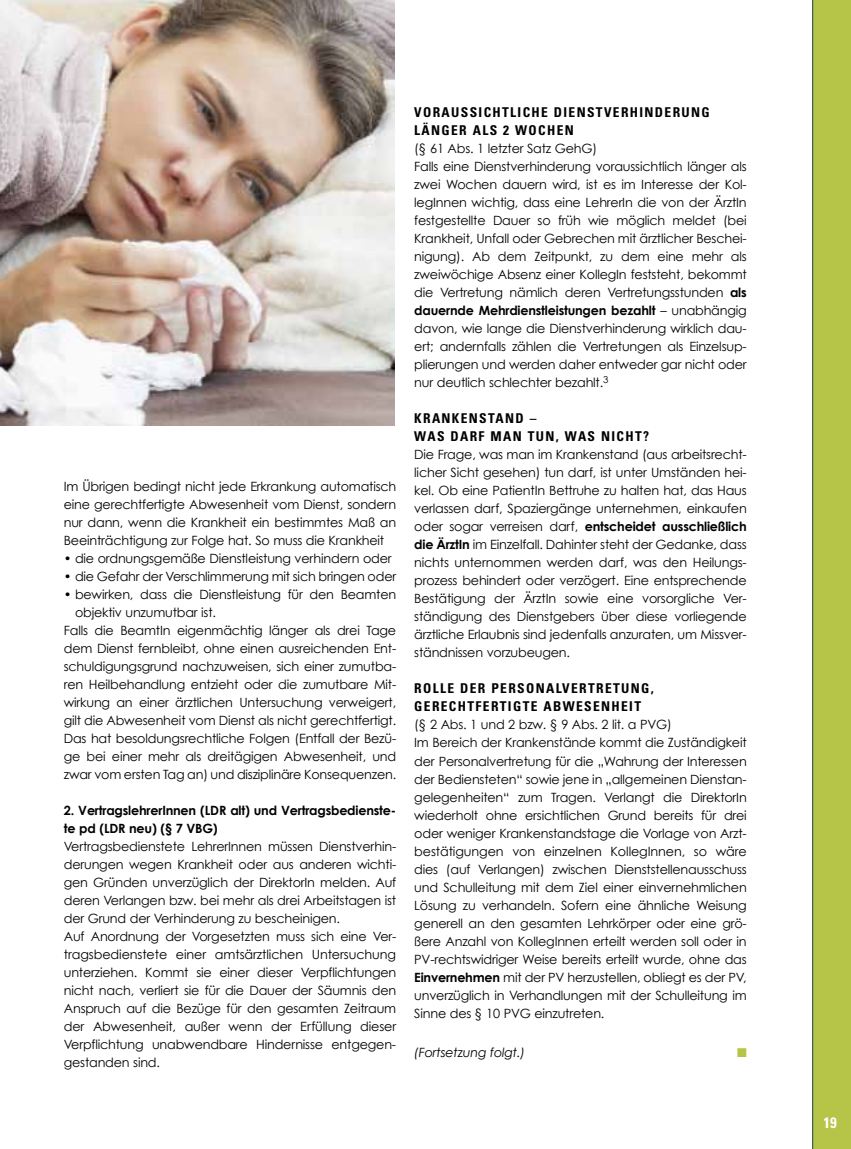
<style>
.page{position:relative;width:851px;height:1149px;background:#fff}
.page>*{position:absolute;margin:0;border:0;box-sizing:border-box;transform-origin:0 0}
.t1{font:700 condensed 15px "Univers";color:#fff}
.t2{font:700 condensed 13.5px/18px "Univers";letter-spacing:.1em;color:#000}
.t3{font:12.75px/18px "Century Gothic";letter-spacing:-.015em;color:#000}
.t4{font:700 12.75px/18px "Century Gothic";letter-spacing:-.015em;color:#000}
.t5{font:italic 12.75px "Century Gothic";letter-spacing:-.015em;color:#000}
.t6{font:12.75px "Zapf Dingbats ITC";color:#b6c548}
.s1{font-weight:700}
</style>
<div class="page">
<div style="left:812px;top:0;width:38px;height:1148px;background:#b6c548"></div>
<img style="left:0;top:0;width:394px;height:425px">
<p class="t3" style="left:64px;top:477px;width:334px;text-align:justify">Im Übrigen bedingt nicht jede Erkrankung automatisch eine gerechtfertigte Abwesenheit vom Dienst, sondern nur dann, wenn die Krankheit ein bestimmtes Maß an Beeinträchtigung zur Folge hat. So muss die Krankheit</p>
<p class="t3" style="left:64px;top:549px;width:329px">• die ordnungsgemäße Dienstleistung verhindern oder</p>
<p class="t3" style="left:64px;top:567px;width:334px">• die Gefahr der Verschlimmerung mit sich bringen oder</p>
<p class="t3" style="left:64px;top:585px;width:334px">• bewirken, dass die Dienstleistung für den Beamten</p>
<p class="t3" style="left:75px;top:603px;width:142px">objektiv unzumutbar ist.</p>
<p class="t3" style="left:64px;top:621px;width:334px">Falls die BeamtIn eigenmächtig länger als drei Tage</p>
<p class="t3" style="left:64px;top:639px;width:334px">dem Dienst fernbleibt, ohne einen ausreichenden Ent-</p>
<p class="t3" style="left:64px;top:657px;width:334px">schuldigungsgrund nachzuweisen, sich einer zumutba-</p>
<p class="t3" style="left:64px;top:675px;width:334px">ren Heilbehandlung entzieht oder die zumutbare Mit-</p>
<p class="t3" style="left:64px;top:693px;width:334px">wirkung an einer ärztlichen Untersuchung verweigert,</p>
<p class="t3" style="left:64px;top:711px;width:334px">gilt die Abwesenheit vom Dienst als nicht gerechtfertigt.</p>
<p class="t3" style="left:64px;top:729px;width:334px">Das hat besoldungsrechtliche Folgen (Entfall der Bezü-</p>
<p class="t3" style="left:64px;top:747px;width:334px">ge bei einer mehr als dreitägigen Abwesenheit, und</p>
<p class="t3" style="left:64px;top:765px;width:334px">zwar vom ersten Tag an) und disziplinäre Konsequenzen.</p>
<p class="t4" style="left:64px;top:800px;width:334px">2. VertragslehrerInnen (LDR alt) und Vertragsbedienste&shy;te pd (LDR neu) (§ 7 VBG)</p>
<p class="t3" style="left:64px;top:837px;width:334px">Vertragsbedienstete LehrerInnen müssen Dienstverhin&shy;derungen wegen Krankheit oder aus anderen wichti&shy;gen Gründen unverzüglich der DirektorIn melden. Auf deren Verlangen bzw. bei mehr als drei Arbeitstagen ist der Grund der Verhinderung zu bescheinigen.<br>Auf Anordnung der Vorgesetzten muss sich eine Ver&shy;tragsbedienstete einer amtsärztlichen Untersuchung unterziehen. Kommt sie einer dieser Verpflichtungen nicht nach, verliert sie für die Dauer der Säumnis den Anspruch auf die Bezüge für den gesamten Zeitraum der Abwesenheit, außer wenn der Erfüllung dieser Verpflichtung unabwendbare Hindernisse entgegen&shy;gestanden sind.</p>
<p class="t2" style="left:414px;top:103px;width:297px">VORAUSSICHTLICHE DIENSTVERHINDERUNG<br>LÄNGER ALS 2 WOCHEN</p>
<p class="t3" style="left:414px;top:139px;width:334px">(§ 61 Abs. 1 letzter Satz GehG)<br>Falls eine Dienstverhinderung voraussichtlich länger als zwei Wochen dauern wird, ist es im Interesse der Kol&shy;legInnen wichtig, dass eine LehrerIn die von der ÄrztIn festgestellte Dauer so früh wie möglich meldet (bei Krankheit, Unfall oder Gebrechen mit ärztlicher Beschei&shy;nigung). Ab dem Zeitpunkt, zu dem eine mehr als zweiwöchige Absenz einer KollegIn feststeht, bekommt die Vertretung nämlich deren Vertretungsstunden <span class="s1">als dauernde Mehrdienstleistungen bezahlt</span> – unabhängig davon, wie lange die Dienstverhinderung wirklich dau&shy;ert; andernfalls zählen die Vertretungen als Einzelsup&shy;plierungen und werden daher entweder gar nicht oder nur deutlich schlechter bezahlt.<sup>3</sup></p>
<p class="t2" style="left:414px;top:409px;width:236px">KRANKENSTAND –<br>WAS DARF MAN TUN, WAS NICHT?</p>
<p class="t3" style="left:414px;top:445px;width:334px;text-align:justify">Die Frage, was man im Krankenstand (aus arbeitsrecht&shy;licher Sicht gesehen) tun darf, ist unter Umständen hei&shy;kel. Ob eine PatientIn Bettruhe zu halten hat, das Haus verlassen darf, Spaziergänge unternehmen, einkaufen oder sogar verreisen darf, <span class="s1">entscheidet ausschließlich die ÄrztIn</span> im Einzelfall. Dahinter steht der Gedanke, dass nichts unternommen werden darf, was den Heilungs&shy;prozess behindert oder verzögert. Eine entsprechende Bestätigung der ÄrztIn sowie eine vorsorgliche Ver&shy;ständigung des Dienstgebers über diese vorliegende ärztliche Erlaubnis sind jedenfalls anzuraten, um Missver&shy;ständnissen vorzubeugen.</p>
<p class="t2" style="left:414px;top:679px;width:241px">ROLLE DER PERSONALVERTRETUNG,<br>GERECHTFERTIGTE ABWESENHEIT</p>
<p class="t3" style="left:414px;top:715px;width:334px">(§ 2 Abs. 1 und 2 bzw. § 9 Abs. 2 lit. a PVG)<br>Im Bereich der Krankenstände kommt die Zuständigkeit der Personalvertretung für die „Wahrung der Interessen der Bediensteten“ sowie jene in „allgemeinen Dienstan&shy;gelegenheiten“ zum Tragen. Verlangt die DirektorIn wiederholt ohne ersichtlichen Grund bereits für drei oder weniger Krankenstandstage die Vorlage von Arzt&shy;bestätigungen von einzelnen KollegInnen, so wäre dies (auf Verlangen) zwischen Dienststellenausschuss und Schulleitung mit dem Ziel einer einvernehmlichen Lösung zu verhandeln. Sofern eine ähnliche Weisung generell an den gesamten Lehrkörper oder eine grö&shy;ßere Anzahl von KollegInnen erteilt werden soll oder in PV-rechtswidriger Weise bereits erteilt wurde, ohne das <span class="s1">Einvernehmen</span> mit der PV herzustellen, obliegt es der PV, unverzüglich in Verhandlungen mit der Schulleitung im Sinne des § 10 PVG einzutreten.</p>
<p class="t5" style="left:414px;top:1044px;width:112px">(Fortsetzung folgt.)</p>
<p class="t6" style="left:737px;top:1046px;width:11px">■</p>
<p class="t1" style="left:823px;top:1113px;width:15px">19</p>
</div>
